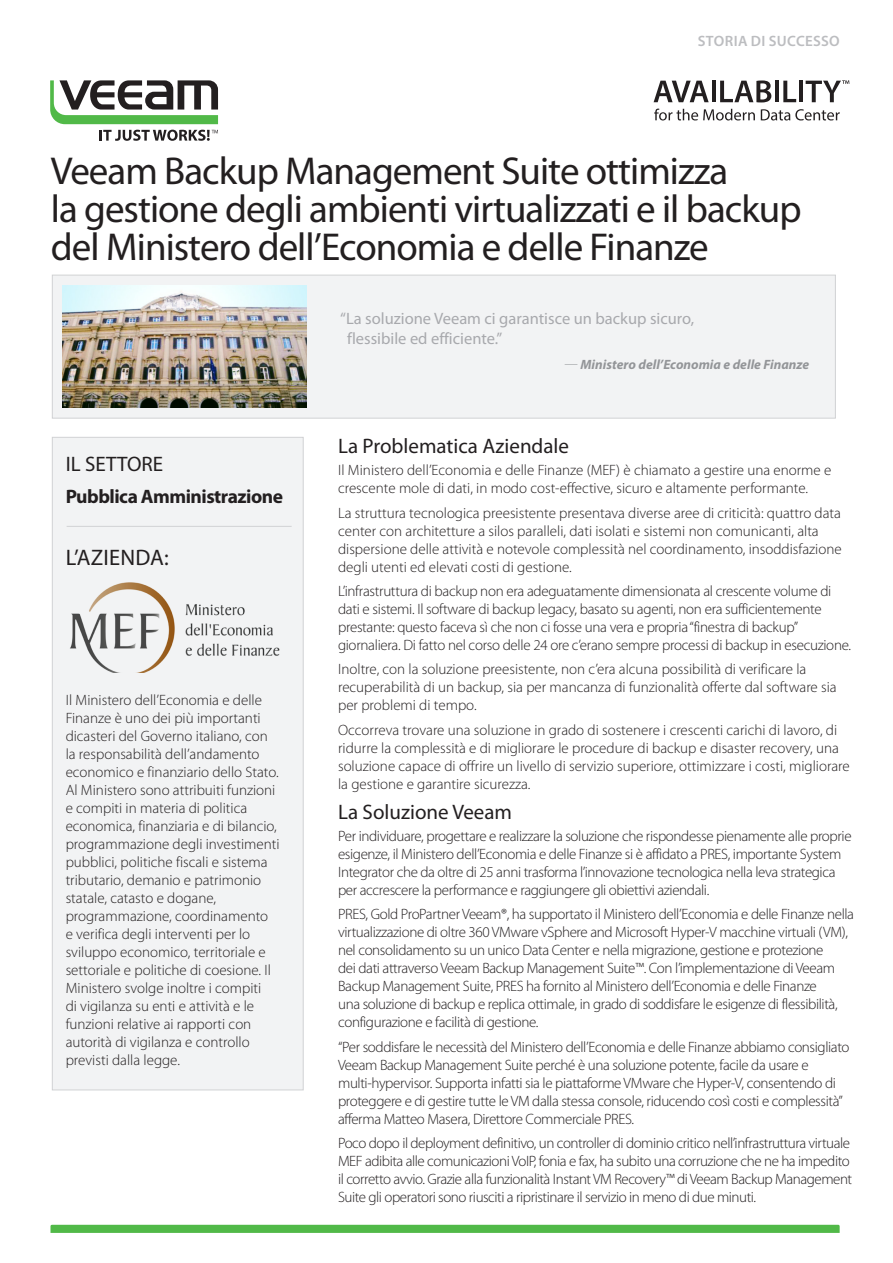
<style>
.page{position:relative;width:893px;height:1263px;background:#fff}
.page>*{position:absolute;margin:0;border:0;box-sizing:border-box;transform-origin:0 0}
.Title_Style_-_Red{font:39px/37.5px "Myriad Pro";letter-spacing:-.025em;color:#231f20}
.Subhead_text_-_3{font:22.5px "Myriad Pro";letter-spacing:.01em;color:#231f20}
.Subhead_text_-_3-2{font:21px "Myriad Pro";color:#231f20}
.Subhead_text_-_3-3{font:700 19.5px "Myriad Pro";letter-spacing:-.025em;color:#231f20}
.Intro_Grey_Body_Text{font:16.5px/19.8px "Myriad Pro";color:#a8a9ad}
.body_text{font:300 15px/18px "Myriad Pro";letter-spacing:-.025em;color:#231f20}
.body_text-2{font:300 15px/18px "Myriad Pro";color:#231f20}
.Quote_-_body_text{font:300 15px/18px "Myriad Pro";color:#231f20}
.DOC_TYPE___upper_lef{font:600 15px "Myriad Pro";letter-spacing:.02em;color:#bcbdc0}
.Quote_-_Name_style{font:italic 700 13.5px "Myriad Pro";color:#939598}
.s1{font-weight:300;font-style:normal}
</style>
<div class="page">
<div style="left:52px;top:275px;width:784px;height:143px;background:#f2f3f4;border:1px solid #d1d2d4"></div>
<div style="left:52px;top:437px;width:251px;height:653px;background:#f2f3f4;border:1px solid #d1d2d4"></div>
<hr style="left:67px;top:526px;width:225px;height:1px;background:#d1d2d4">
<svg style="left:51px;top:1225px;width:789px;height:8px;background:#52b949"></svg>
<img style="left:70px;top:582px;width:210px;height:91px">
<img style="left:62px;top:286px;width:244px;height:122px">
<svg style="left:50px;top:80px;width:168px;height:44px"></svg>
<svg style="left:100px;top:130px;width:118px;height:11px"></svg>
<svg style="left:654px;top:81px;width:55px;height:21px"></svg>
<hr style="left:712px;top:81px;width:4px;height:21px;background:#231f20">
<svg style="left:720px;top:80px;width:51px;height:22px"></svg>
<hr style="left:775px;top:81px;width:4px;height:21px;background:#231f20">
<svg style="left:783px;top:81px;width:13px;height:21px"></svg>
<hr style="left:799px;top:81px;width:4px;height:21px;background:#231f20">
<svg style="left:654px;top:109px;width:101px;height:11px"></svg>
<svg style="left:761px;top:109px;width:79px;height:11px"></svg>
<svg style="left:806px;top:80px;width:43px;height:22px"></svg>
<p class="DOC_TYPE___upper_lef" style="left:698px;top:32px;width:143px">STORIA DI SUCCESSO</p>
<p class="Title_Style_-_Red" style="left:51px;top:152px;width:752px">Veeam Backup Management Suite ottimizza<br>la gestione degli ambienti virtualizzati e il backup del Ministero dell’Economia e delle Finanze</p>
<p class="Subhead_text_-_3-2" style="left:66px;top:451px;width:99px">IL SETTORE</p>
<p class="Subhead_text_-_3-3" style="left:66px;top:483px;width:219px">Pubblica Amministrazione</p>
<p class="Subhead_text_-_3" style="left:66px;top:543px;width:104px">L’AZIENDA:</p>
<p class="Quote_-_body_text" style="left:66px;top:691px;width:215px">Il Ministero dell’Economia e delle Finanze è uno dei più importanti dicasteri del Governo italiano, con la responsabilità dell’andamento economico e finanziario dello Stato.<br>Al Ministero sono attribuiti funzioni e compiti in materia di politica economica, finanziaria e di bilancio, programmazione degli investimenti pubblici, politiche fiscali e sistema tributario, demanio e patrimonio statale, catasto e dogane, programmazione, coordinamento<br>e verifica degli interventi per lo sviluppo economico, territoriale e settoriale e politiche di coesione. Il Ministero svolge inoltre i compiti<br>di vigilanza su enti e attività e le funzioni relative ai rapporti con autorità di vigilanza e controllo previsti dalla legge.</p>
<p class="Intro_Grey_Body_Text" style="left:347px;top:308px;width:349px;text-indent:-7px">“La soluzione Veeam ci garantisce un backup sicuro, flessibile ed efficiente.”</p>
<p class="Quote_-_Name_style" style="left:564px;top:355px;width:246px"><span class="s1">—</span> Ministero dell’Economia e delle Finanze</p>
<p class="Subhead_text_-_3-2" style="left:338px;top:433px;width:233px">La Problematica Aziendale</p>
<p class="body_text-2" style="left:338px;top:461px;width:495px">Il Ministero dell’Economia e delle Finanze (MEF) è chiamato a gestire una enorme e crescente mole di dati, in modo cost-effective, sicuro e altamente performante.</p>
<p class="body_text-2" style="left:338px;top:504px;width:505px">La struttura tecnologica preesistente presentava diverse aree di criticità: quattro data center con architetture a silos paralleli, dati isolati e sistemi non comunicanti, alta dispersione delle attività e notevole complessità nel coordinamento, insoddisfazione degli utenti ed elevati costi di gestione.</p>
<p class="body_text" style="left:338px;top:582px;width:515px">L’infrastruttura di backup non era adeguatamente dimensionata al crescente volume di dati e sistemi. Il software di backup legacy, basato su agenti, non era sufficientemente prestante: questo faceva sì che non ci fosse una vera e propria “finestra di backup” giornaliera. Di fatto nel corso delle 24 ore c’erano sempre processi di backup in esecuzione.</p>
<p class="body_text-2" style="left:338px;top:660px;width:500px">Inoltre, con la soluzione preesistente, non c’era alcuna possibilità di verificare la recuperabilità di un backup, sia per mancanza di funzionalità offerte dal software sia per problemi di tempo.</p>
<p class="body_text-2" style="left:338px;top:721px;width:513px">Occorreva trovare una soluzione in grado di sostenere i crescenti carichi di lavoro, di ridurre la complessità e di migliorare le procedure di backup e disaster recovery, una soluzione capace di offrire un livello di servizio superiore, ottimizzare i costi, migliorare la gestione e garantire sicurezza.</p>
<p class="Subhead_text_-_3-2" style="left:338px;top:799px;width:176px">La Soluzione Veeam</p>
<p class="body_text" style="left:338px;top:827px;width:515px">Per individuare, progettare e realizzare la soluzione che rispondesse pienamente alle proprie esigenze, il Ministero dell’Economia e delle Finanze si è affidato a PRES, importante System Integrator che da oltre di 25 anni trasforma l’innovazione tecnologica nella leva strategica per accrescere la performance e raggiungere gli obiettivi aziendali.</p>
<p class="body_text" style="left:338px;top:906px;width:517px">PRES, Gold ProPartner Veeam®, ha supportato il Ministero dell’Economia e delle Finanze nella virtualizzazione di oltre 360 VMware vSphere and Microsoft Hyper-V macchine virtuali (VM), nel consolidamento su un unico Data Center e nella migrazione, gestione e protezione<br>dei dati attraverso Veeam Backup Management Suite™. Con l’implementazione di Veeam Backup Management Suite, PRES ha fornito al Ministero dell’Economia e delle Finanze<br>una soluzione di backup e replica ottimale, in grado di soddisfare le esigenze di flessibilità, configurazione e facilità di gestione.</p>
<p class="body_text" style="left:338px;top:1038px;width:513px">“Per soddisfare le necessità del Ministero dell’Economia e delle Finanze abbiamo consigliato Veeam Backup Management Suite perché è una soluzione potente, facile da usare e multi-hypervisor. Supporta infatti sia le piattaforme VMware che Hyper-V, consentendo di proteggere e di gestire tutte le VM dalla stessa console, riducendo così costi e complessità” afferma Matteo Masera, Direttore Commerciale PRES.</p>
<p class="body_text" style="left:338px;top:1134px;width:516px">Poco dopo il deployment definitivo, un controller di dominio critico nell’infrastruttura virtuale MEF adibita alle comunicazioni VoIP, fonia e fax, ha subito una corruzione che ne ha impedito il corretto avvio. Grazie alla funzionalità Instant VM Recovery™ di Veeam Backup Management Suite gli operatori sono riusciti a ripristinare il servizio in meno di due minuti.</p>
</div>
